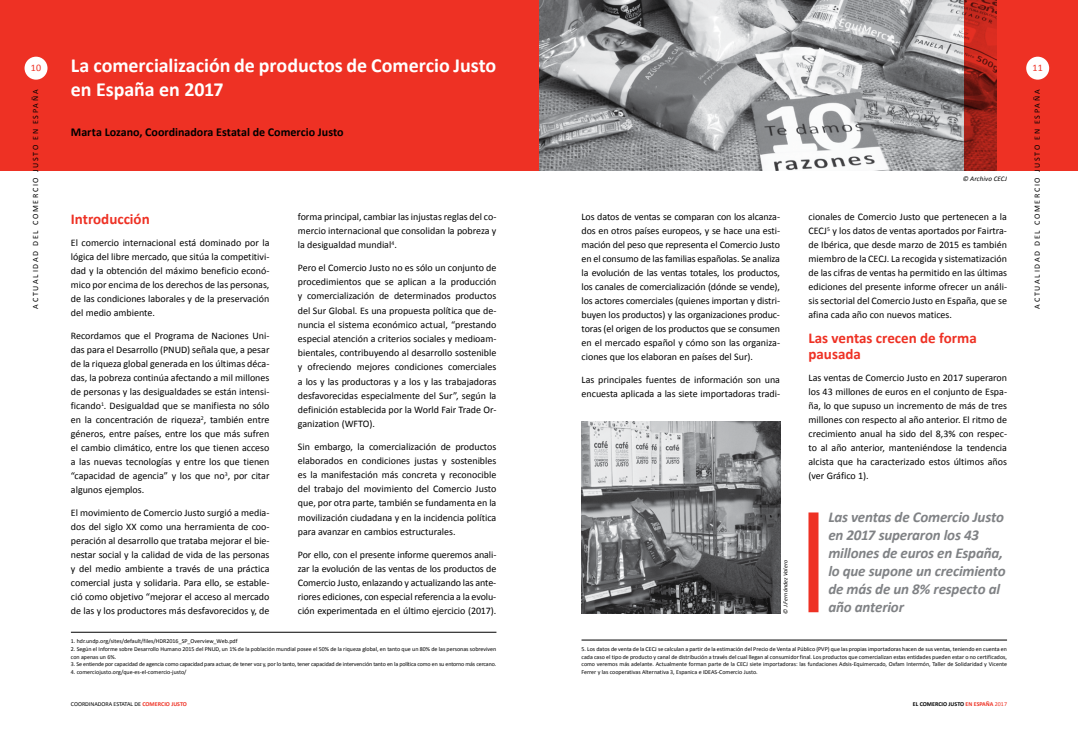
<style>
.page{position:relative;width:1078px;height:738px;background:#fff}
.page>*{position:absolute;margin:0;border:0;box-sizing:border-box;transform-origin:0 0}
.t1{font:700 20px "Calibri";letter-spacing:-.005em;color:#fff}
.t2{font:italic 700 15px/18px "Calibri";letter-spacing:-.015em;color:#808285}
.t3{font:700 15px/16px "Calibri";color:#ee3124}
.t4{font:700 12px "Calibri";color:#000}
.t5{font:10px/14px "Calibri";color:#000;text-align:justify}
.t6{font:10px "Calibri";color:#ee3124}
.t7{font:8px "Calibri";letter-spacing:.205em;color:#000}
.t8{font:italic 7px "Calibri";letter-spacing:.015em;color:#000}
.t9{font:6px/7.5px "Calibri";color:#000;text-align:justify}
.t10{font:6px "Calibri";letter-spacing:-.02em;color:#000}
.t11{font:700 6px "Calibri";color:#000}
.t12{font:italic 6px "Calibri";letter-spacing:.02em;color:#000}
.s1{font-weight:700;color:#ee3124}
.s2{color:#ee3124}
.s3{font-weight:400;color:#ee3124}
</style>
<div class="page">
<img style="left:539px;top:0;width:425px;height:170px">
<div style="left:0;top:0;width:539px;height:170px;background:#ee3124"></div>
<svg style="left:964px;top:0;width:113px;height:170px;background:#d72c20"></svg>
<div style="left:1025px;top:57px;width:23px;height:23px;background:#fff;border-radius:50%"></div>
<div style="left:25px;top:57px;width:22px;height:23px;background:#fff;border-radius:50%"></div>
<hr style="left:71px;top:631px;width:425px;height:1px;background:#000">
<hr style="left:581px;top:639px;width:425px;height:1px;background:#000">
<img style="left:581px;top:421px;width:199px;height:192px">
<div style="left:808px;top:512px;width:10px;height:99px;background:#ee3124"></div>
<h1 class="t1" style="left:71px;top:52px;width:427px">La comercialización de productos de Comercio Justo</h1>
<p class="t6" style="left:1032px;top:61px;width:12px">11</p>
<h1 class="t1" style="left:71px;top:76px;width:154px">en España en 2017</h1>
<p class="t4" style="left:71px;top:124px;width:274px">Marta Lozano, Coordinadora Estatal de Comercio Justo</p>
<p class="t6" style="left:31px;top:61px;width:12px">10</p>
<p class="t7" style="left:31px;top:308px;width:220px;rotate:-90deg">ACTUALIDAD D EL COMERCIO JUSTO EN ESPAÑA</p>
<p class="t7" style="left:1031px;top:308px;width:220px;rotate:-90deg">ACTUALIDAD D EL COMERCIO JUSTO EN ESPAÑA</p>
<p class="t8" style="left:962px;top:174px;width:46px">© Archivo CECJ</p>
<p class="t5" style="left:298px;top:209px;width:200px">forma principal, cambiar las injustas reglas del co&shy;mercio internacional que consolidan la pobreza y la desigualdad mundial<sup>4</sup>.</p>
<p class="t5" style="left:298px;top:260px;width:200px">Pero el Comercio Justo no es sólo un conjunto de procedimientos que se aplican a la producción y comercialización de determinados productos del Sur Global. Es una propuesta política que de&shy;nuncia el sistema económico actual, “prestando especial atención a criterios sociales y medioam&shy;bientales, contribuyendo al desarrollo sostenible y ofreciendo mejores condiciones comerciales a los y las productoras y a los y las trabajadoras desfavorecidas especialmente del Sur”, según la definición establecida por la World Fair Trade Or&shy;ganization (WFTO).</p>
<p class="t5" style="left:298px;top:439px;width:200px">Sin embargo, la comercialización de productos elaborados en condiciones justas y sostenibles es la manifestación más concreta y reconocible del trabajo del movimiento del Comercio Justo que, por otra parte, también se fundamenta en la movilización ciudadana y en la incidencia política para avanzar en cambios estructurales.</p>
<p class="t5" style="left:298px;top:546px;width:200px">Por ello, con el presente informe queremos anali&shy;zar la evolución de las ventas de los productos de Comercio Justo, enlazando y actualizando las ante&shy;riores ediciones, con especial referencia a la evolu&shy;ción experimentada en el último ejercicio (2017).</p>
<p class="t5" style="left:581px;top:209px;width:200px">Los datos de ventas se comparan con los alcanza&shy;dos en otros países europeos, y se hace una esti&shy;mación del peso que representa el Comercio Justo en el consumo de las familias españolas. Se analiza la evolución de las ventas totales, los productos, los canales de comercialización (dónde se vende), los actores comerciales (quienes importan y distri&shy;buyen los productos) y las organizaciones produc&shy;toras (el origen de los productos que se consumen en el mercado español y cómo son las organiza&shy;ciones que los elaboran en países del Sur).</p>
<p class="t5" style="left:581px;top:372px;width:200px">Las principales fuentes de información son una encuesta aplicada a las siete importadoras tradi-</p>
<p class="t5" style="left:808px;top:209px;width:200px">cionales de Comercio Justo que pertenecen a la CECJ<sup>5</sup> y los datos de ventas aportados por Fairtra&shy;de I bérica, que desde marzo de 2015 es también miembro de la CECJ. La recogida y sistematización de las cifras de ventas ha permitido en las últimas ediciones del presente informe ofrecer un análi&shy;sis sectorial del Comercio Justo en España, que se afina cada año con nuevos matices.</p>
<h2 class="t3" style="left:808px;top:329px;width:170px">Las ventas crecen de forma pausada</h2>
<p class="t5" style="left:808px;top:371px;width:200px">Las ventas de Comercio Justo en 2017 superaron los 43 millones de euros en el conjunto de Espa&shy;ña, lo que supuso un incremento de más de tres millones con respecto al año anterior. El ritmo de crecimiento anual ha sido del 8,3% con respec&shy;to al año anterior, manteniéndose la tendencia alcista que ha caracterizado estos últimos años (ver Gráfico 1).</p>
<h2 class="t3" style="left:71px;top:211px;width:80px">Introducción</h2>
<p class="t5" style="left:71px;top:236px;width:200px">El comercio internacional está dominado por la lógica del libre mercado, que sitúa la competitivi&shy;dad y la obtención del máximo beneficio econó&shy;mico por encima de los derechos de las personas, de las condiciones laborales y de la preservación del medio ambiente.</p>
<p class="t5" style="left:71px;top:328px;width:200px">Recordamos que el Programa de Naciones U ni&shy;das para el Desarrollo (PNUD</p>
<p class="t5" style="left:71px;top:342px;width:200px;text-indent:116px">) señala que, a pesar de la riqueza global generada en los últimas déca&shy;das, la pobreza continúa afectando a mil millones de personas y las desigualdades se están intensi&shy;ficando<sup>1</sup>. Desigualdad que se manifiesta no sólo en la concentración de riqueza<sup>2</sup>, también entre géneros, entre países, entre los que más sufren el cambio climático, entre los que tienen acceso a las nuevas tecnologías y entre los que tienen “capacidad de agencia” y los que no<sup>3</sup>, por citar algunos ejemplos.</p>
<p class="t5" style="left:71px;top:505px;width:200px">El movimiento de Comercio Justo surgió a media&shy;dos del siglo XX como una herramienta de coo&shy;peración al desarrollo que trataba mejorar el bie&shy;nestar social y la calidad de vida de las personas y del medio ambiente a través de una práctica comercial justa y solidaria. Para ello, se estable&shy;ció como objetivo “mejorar el acceso al mercado de las y los productores más desfavorecidos y, de</p>
<h2 class="t2" style="left:828px;top:507px;width:179px">Las ventas de Comercio Justo en 2017 superaron los 43 millones de euros en España, lo que supone un crecimiento de más de un 8% respecto al año anterior</h2>
<p class="t12" style="left:781px;top:613px;width:55px;rotate:-90deg">© J.Fernández Valero</p>
<p class="t9" style="left:71px;top:637px;width:168px">1. hdr.undp.org/sites/default/files/HDR2016_SP_Overview_Web.pdf</p>
<p class="t9" style="left:71px;top:644px;width:142px">2. Según el I nforme sobre Desarrollo Humano 2015 del PNUD</p>
<p class="t9" style="left:219px;top:644px;width:279px">, un 1% de la población mundial posee el 50% de la riqueza global, en tanto que un 80% de las personas sobreviven</p>
<p class="t9" style="left:71px;top:652px;width:47px">con apenas un 6%.</p>
<p class="t10" style="left:71px;top:659px;width:427px">3. Se entiende por capacidad de agencia como capacidad para actuar, de tener voz y, por lo tanto, tener capacidad de intervención tanto en la política como en su entorno más cercano.</p>
<p class="t9" style="left:71px;top:667px;width:117px">4. comerciojusto.org/que-es-el-comercio-justo/</p>
<p class="t9" style="left:581px;top:645px;width:427px">5. Los datos de venta de la CECJ se calculan a partir de la estimación del Precio de Venta al Público (PVP) que las propias importadoras hacen de sus ventas, teniendo en cuenta en cada caso el tipo de producto y canal de distribución a través del cual llegan al consumidor final. Los productos que comercializan estas entidades pueden estar o no certificados, como veremos más adelante. Actualmente forman parte de la CECJ siete importadoras: las fundaciones Adsis-Equimercado, Oxfam I ntermón, Taller de Solidaridad y Vicente Ferrer y las cooperativas Alternativa 3, Espanica e ID EAS-Comercio Justo.</p>
<p class="t9" style="left:71px;top:700px;width:117px">COORDINADORA ESTATAL DE <span class="s1">COMERCIO JUSTO</span></p>
<p class="t11" style="left:912px;top:700px;width:96px">EL COMERCIO JUSTO <span class="s2">EN ESPAÑA</span> <span class="s3">2017</span></p>
</div>
